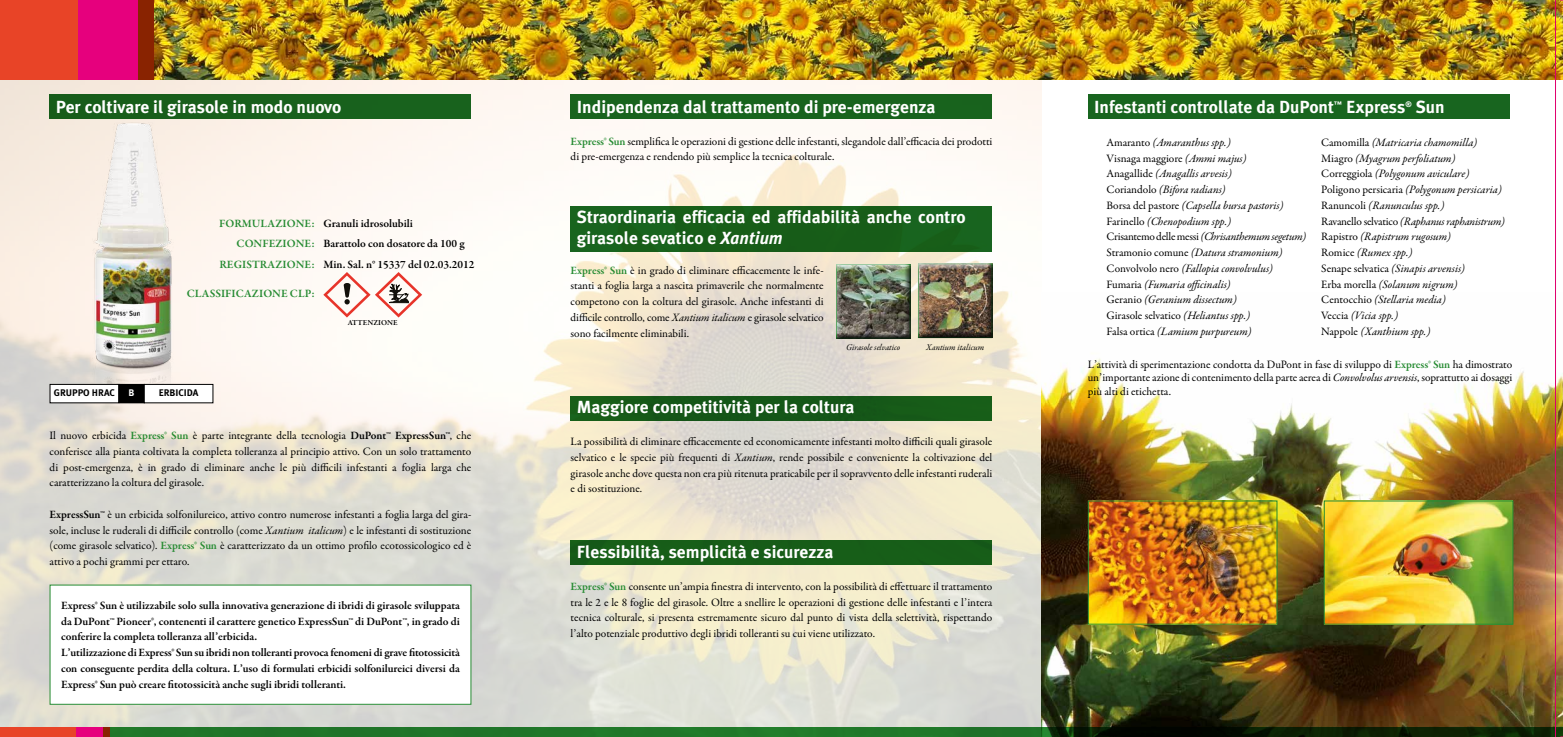
<style>
.page{position:relative;width:1563px;height:737px;background:#fff}
.page>*{position:absolute;margin:0;border:0;box-sizing:border-box;transform-origin:0 0}
.t1{font:700 17.5px/21px "Meta Plus";color:#fff}
.t2{font:11.38px/15.8px "Garamond Premr Pro";letter-spacing:-.005em;color:#000;text-align:justify}
.t3{font:italic 11.38px/15.8px "Garamond Premr Pro";letter-spacing:-.005em;color:#000}
.t4{font:600 11.38px/15.8px "Garamond Premr Pro";letter-spacing:-.005em;color:#000}
.t5{font:600 11.38px/20.1px "Garamond Premr Pro";letter-spacing:.005em;color:#268b32;text-align:right}
.t6{font:700 9.62px "Meta Plus";color:#000}
.t7{font:700 9.62px "Meta Plus";color:#fff}
.t8{font:italic 8.75px "Garamond Premr Pro";letter-spacing:-.005em;color:#000}
.t9{font:700 7.88px "Meta Plus";color:#fff}
.t10{font:600 7.7px "Garamond Premr Pro";color:#000}
.s1{font-weight:600;color:#268b32}
.s2{font-weight:600}
.s3{font-style:italic}
.s4{font-style:normal}
</style>
<div class="page">
<img style="left:0;top:80px;width:1042px;height:647px">
<img style="left:154px;top:0;width:1409px;height:80px">
<div style="left:0;top:0;width:154px;height:80px;background:#e84427"></div>
<div style="left:78px;top:0;width:76px;height:80px;background:#e6007d"></div>
<div style="left:139px;top:0;width:15px;height:80px;background:#892301"></div>
<img style="left:1042px;top:358px;width:521px;height:369px">
<img style="left:74px;top:119px;width:123px;height:304px">
<svg style="left:49px;top:584px;width:423px;height:121px"></svg>
<div style="left:50px;top:384px;width:69px;height:19px;background:#fff"></div>
<div style="left:50px;top:384px;width:69px;height:19px;border:1px solid #000"></div>
<div style="left:119px;top:384px;width:25px;height:19px;background:#000"></div>
<div style="left:144px;top:384px;width:69px;height:19px;background:#fff"></div>
<div style="left:144px;top:384px;width:69px;height:19px;border:1px solid #000"></div>
<img style="left:1087px;top:500px;width:191px;height:125px">
<img style="left:1323px;top:500px;width:190px;height:125px">
<svg style="left:110px;top:727px;width:1453px;height:10px;fill:#1f7428"></svg>
<div style="left:0;top:727px;width:110px;height:10px;background:#e84427"></div>
<div style="left:76px;top:727px;width:34px;height:10px;background:#e6007d"></div>
<div style="left:103px;top:727px;width:7px;height:10px;background:#892301"></div>
<svg style="left:323px;top:272px;width:99px;height:45px"></svg>
<div style="left:50px;top:94px;width:421px;height:25px;background:#185f1b"></div>
<div style="left:570px;top:94px;width:422px;height:25px;background:#18631d"></div>
<div style="left:570px;top:206px;width:422px;height:46px;background:#185e18"></div>
<div style="left:570px;top:396px;width:422px;height:24px;background:#155818"></div>
<div style="left:570px;top:539px;width:422px;height:25px;background:#175e18"></div>
<div style="left:1088px;top:94px;width:421px;height:25px;background:#18651f"></div>
<div style="left:835px;top:264px;width:77px;height:75px;background:#000;opacity:.75"></div>
<div style="left:917px;top:263px;width:76px;height:76px;background:#000;opacity:.75"></div>
<hr style="left:1555px;top:0;width:1px;height:737px;background:#df006e">
<h1 class="t1" style="left:56px;top:96px;width:287px">Per coltivare il girasole in modo nuovo</h1>
<h1 class="t1" style="left:577px;top:96px;width:360px">Indipendenza dal trattamento di pre-emergenza</h1>
<h1 class="t1" style="left:1094px;top:96px;width:241px">Infestanti controllate da DuPont</h1>
<p class="t9" style="left:1334px;top:99px;width:10px">™</p>
<h1 class="t1" style="left:1346px;top:96px;width:61px">Express</h1>
<p class="t9" style="left:1405px;top:99px;width:8px">®</p>
<h1 class="t1" style="left:1415px;top:96px;width:31px">Sun</h1>
<p class="t5" style="left:219px;top:214px;width:97px">FORMULAZIONE:<br>CONFEZIONE:<br>REGISTRAZIONE:</p>
<p class="t5" style="left:187px;top:283px;width:130px">CLASSIFICAZIONE CLP:</p>
<p class="t4" style="left:323px;top:214px;width:153px;line-height:20.1px">Granuli idrosolubili<br>Barattolo con dosatore da 100 g<br>Min. Sal. n° 15337 del 02.03.2012</p>
<p class="t10" style="left:348px;top:318px;width:51px">ATTENZIONE</p>
<p class="t6" style="left:54px;top:387px;width:62px">GRUPPO HRAC</p>
<p class="t7" style="left:129px;top:387px;width:7px">B</p>
<p class="t6" style="left:159px;top:387px;width:41px">ERBICIDA</p>
<p class="t2" style="left:50px;top:428px;width:423px">Il nuovo erbicida <span class="s1">Express® Sun</span> è parte integrante della tecnologia <span class="s2">DuPont™ ExpressSun™</span>, che conferisce alla pianta coltivata la completa tolleranza al principio attivo. Con un solo trattamento di post-emergenza, è in grado di eliminare anche le più difficili infestanti a foglia larga che caratterizzano la coltura del girasole.</p>
<p class="t2" style="left:50px;top:507px;width:423px"><span class="s2">ExpressSun™</span> è un erbicida solfonilureico, attivo contro numerose infestanti a foglia larga del gira&shy;sole, incluse le ruderali di difficile controllo (come <span class="s3">Xantium italicum</span>) e le infestanti di sostituzione (come girasole selvatico). <span class="s1">Express® Sun</span> è caratterizzato da un ottimo profilo ecotossicologico ed è attivo a pochi grammi per ettaro.</p>
<p class="t4" style="left:61px;top:597px;width:400px">Express® Sun è utilizzabile solo sulla innovativa generazione di ibridi di girasole sviluppata da DuPont™ Pioneer®, contenenti il carattere genetico ExpressSun™ di DuPont™, in grado di conferire la completa tolleranza all’erbicida.<br>L’utilizzazione di Express® Sun su ibridi non tolleranti provoca fenomeni di grave fitotossicità con conseguente perdita della coltura. L’uso di formulati erbicidi solfonilureici diversi da Express® Sun può creare fitotossicità anche sugli ibridi tolleranti.</p>
<p class="t2" style="left:570px;top:133px;width:423px"><span class="s1">Express® Sun</span> semplifica le operazioni di gestione delle infestanti, slegandole dall’efficacia dei prodotti di pre-emergenza e rendendo più semplice la tecnica colturale.</p>
<p class="t3" style="left:1106px;top:135px;width:201px"><span class="s4">Amaranto</span> (Amaranthus spp.)<br><span class="s4">Visnaga maggiore</span> (Ammi majus)<br><span class="s4">Anagallide</span> (Anagallis arvesis)<br><span class="s4">Coriandolo</span> (Bifora radians)<br><span class="s4">Borsa del pastore</span> (Capsella bursa pastoris)<br><span class="s4">Farinello</span> (Chenopodium spp.)<br><span class="s4">Crisantemo delle messi</span> (Chrisanthemum segetum)<br><span class="s4">Stramonio comune</span> (Datura stramonium)<br><span class="s4">Convolvolo nero</span> (Fallopia convolvulus)<br><span class="s4">Fumaria</span> (Fumaria officinalis)<br><span class="s4">Geranio</span> (Geranium dissectum)<br><span class="s4">Girasole selvatico</span> (Heliantus spp.)<br><span class="s4">Falsa ortica</span> (Lamium purpureum)</p>
<p class="t3" style="left:1321px;top:135px;width:185px"><span class="s4">Camomilla</span> (Matricaria chamomilla)<br><span class="s4">Miagro</span> (Myagrum perfoliatum)<br><span class="s4">Correggiola</span> (Polygonum aviculare)<br><span class="s4">Poligono persicaria</span> (Polygonum persicaria)<br><span class="s4">Ranuncoli</span> (Ranunculus spp.)<br><span class="s4">Ravanello selvatico</span> (Raphanus raphanistrum)<br><span class="s4">Rapistro</span> (Rapistrum rugosum)<br><span class="s4">Romice</span> (Rumex spp.)<br><span class="s4">Senape selvatica</span> (Sinapis arvensis)<br><span class="s4">Erba morella</span> (Solanum nigrum)<br><span class="s4">Centocchio</span> (Stellaria media)<br><span class="s4">Veccia</span> (Vicia spp.)<br><span class="s4">Nappole</span> (Xanthium spp.)</p>
<p class="t2" style="left:1088px;top:357px;width:426px;line-height:13.7px">L’attività di sperimentazione condotta da DuPont in fase di sviluppo di <span class="s1">Express® Sun</span> ha dimostrato un’importante azione di contenimento della parte aerea di <span class="s3">Convolvolus arvensis</span>, soprattutto ai dosaggi più alti di etichetta.</p>
<h1 class="t1" style="left:577px;top:207px;width:390px">Straordinaria efficacia ed affidabilità anche contro girasole sevatico e <span class="s3">Xantium</span></h1>
<p class="t2" style="left:570px;top:262px;width:254px"><span class="s1">Express® Sun</span> è in grado di eliminare efficacemente le infe&shy;stanti a foglia larga a nascita primaverile che normalmente competono con la coltura del girasole. Anche infestanti di difficile controllo, come <span class="s3">Xantium italicum</span> e girasole selvatico sono facilmente eliminabili.</p>
<p class="t8" style="left:846px;top:342px;width:56px">Girasole selvatico</p>
<p class="t8" style="left:926px;top:342px;width:60px">Xantium italicum</p>
<h1 class="t1" style="left:577px;top:396px;width:279px">Maggiore competitività per la coltura</h1>
<p class="t2" style="left:570px;top:434px;width:423px">La possibilità di eliminare efficacemente ed economicamente infestanti molto difficili quali girasole selvatico e le specie più frequenti di <span class="s3">Xantium</span>, rende possibile e conveniente la coltivazione del girasole anche dove questa non era più ritenuta praticabile per il sopravvento delle infestanti ruderali e di sostituzione.</p>
<h1 class="t1" style="left:577px;top:541px;width:258px">Flessibilità, semplicità e sicurezza</h1>
<p class="t2" style="left:570px;top:578px;width:423px"><span class="s1">Express® Sun</span> consente un’ampia finestra di intervento, con la possibilità di effettuare il trattamento tra le 2 e le 8 foglie del girasole. Oltre a snellire le operazioni di gestione delle infestanti e l’intera tecnica colturale, si presenta estremamente sicuro dal punto di vista della selettività, rispettando l’alto potenziale produttivo degli ibridi tolleranti su cui viene utilizzato.</p>
</div>
